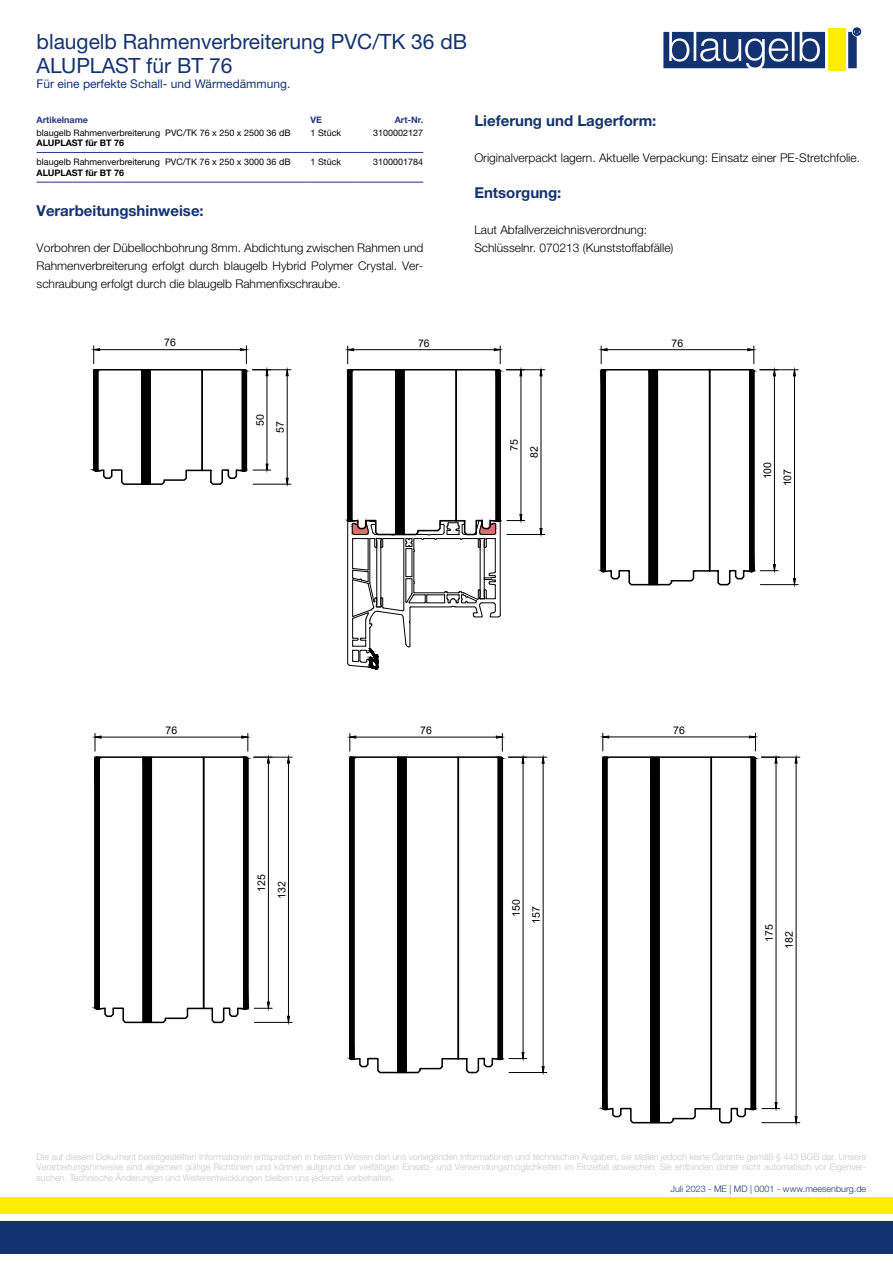
<style>
.page{position:relative;width:893px;height:1263px;background:#fff}
.page>*{position:absolute;margin:0;border:0;box-sizing:border-box;transform-origin:0 0}
.t1{font:21px/24px "Helvetica Neue World 55 Roman";color:#133370}
.t2{font:700 15px "Helvetica Neue World 75";color:#133370}
.t3{font:12px/18px "Helvetica Neue World 45 Lt";color:#000;text-align:justify}
.t4{font:12px "Helvetica Neue World 55 Roman";color:#133370}
.t5{font:10.5px/20.1px "Arial";color:#000}
.t6{font:9px/10.8px "Helvetica Neue World 45 Lt";color:#c6c6c6;text-align:justify}
.t7{font:9px "Helvetica Neue World 55 Roman";color:#000}
.t8{font:9px "Helvetica Neue World 45 Lt";color:#133370}
.t9{font:700 9px "Helvetica Neue World 75";color:#000}
.t10{font:700 9px "Helvetica Neue World 75";color:#283583}
</style>
<div class="page">
<div style="left:0;top:1222px;width:893px;height:32px;background:#133370"></div>
<div style="left:0;top:1197px;width:893px;height:17px;background:#ffed00"></div>
<svg style="left:663px;top:28px;width:198px;height:40px"></svg>
<div style="left:828px;top:29px;width:17px;height:42px;background:#ffed00"></div>
<hr style="left:37px;top:152px;width:273px;height:1px;background:#283583">
<hr style="left:358px;top:152px;width:65px;height:1px;background:#283583">
<hr style="left:37px;top:182px;width:273px;height:1px;background:#283583">
<hr style="left:311px;top:182px;width:47px;height:1px;background:#283583">
<hr style="left:358px;top:182px;width:65px;height:1px;background:#283583">
<hr style="left:311px;top:152px;width:47px;height:1px;background:#283583">
<hr style="left:252px;top:369px;width:39px;height:1px;background:#000">
<hr style="left:253px;top:484px;width:38px;height:1px;background:#000">
<hr style="left:287px;top:376px;width:1px;height:102px;background:#000">
<svg style="left:285px;top:369px;width:4px;height:7px"></svg>
<svg style="left:285px;top:477px;width:4px;height:8px"></svg>
<svg style="left:92px;top:346px;width:179px;height:139px"></svg>
<div style="left:141px;top:369px;width:10px;height:116px;border:2px solid #000"></div>
<hr style="left:506px;top:369px;width:39px;height:1px;background:#000">
<hr style="left:507px;top:534px;width:38px;height:1px;background:#000">
<hr style="left:541px;top:376px;width:1px;height:152px;background:#000">
<svg style="left:539px;top:369px;width:4px;height:8px"></svg>
<svg style="left:539px;top:528px;width:4px;height:6px"></svg>
<svg style="left:346px;top:346px;width:179px;height:324px"></svg>
<div style="left:395px;top:369px;width:10px;height:166px;border:2px solid #000"></div>
<hr style="left:760px;top:369px;width:38px;height:1px;background:#000">
<hr style="left:760px;top:584px;width:38px;height:1px;background:#000">
<hr style="left:794px;top:376px;width:1px;height:203px;background:#000">
<svg style="left:793px;top:369px;width:3px;height:8px"></svg>
<svg style="left:793px;top:578px;width:3px;height:7px"></svg>
<svg style="left:600px;top:346px;width:178px;height:240px"></svg>
<div style="left:648px;top:369px;width:10px;height:216px;border:2px solid #000"></div>
<hr style="left:254px;top:757px;width:38px;height:1px;background:#000">
<hr style="left:254px;top:1022px;width:38px;height:1px;background:#000">
<hr style="left:288px;top:763px;width:1px;height:253px;background:#000">
<svg style="left:287px;top:756px;width:3px;height:8px"></svg>
<svg style="left:287px;top:1015px;width:3px;height:8px"></svg>
<svg style="left:93px;top:733px;width:179px;height:291px"></svg>
<div style="left:143px;top:756px;width:9px;height:267px;border:2px solid #000"></div>
<hr style="left:761px;top:757px;width:39px;height:1px;background:#000">
<hr style="left:762px;top:1122px;width:38px;height:1px;background:#000">
<hr style="left:796px;top:763px;width:1px;height:353px;background:#000">
<svg style="left:794px;top:756px;width:4px;height:8px"></svg>
<svg style="left:794px;top:1116px;width:4px;height:7px"></svg>
<svg style="left:601px;top:733px;width:179px;height:391px"></svg>
<div style="left:650px;top:756px;width:10px;height:367px;border:2px solid #000"></div>
<hr style="left:508px;top:757px;width:39px;height:1px;background:#000">
<hr style="left:509px;top:1072px;width:38px;height:1px;background:#000">
<hr style="left:543px;top:763px;width:1px;height:303px;background:#000">
<svg style="left:541px;top:756px;width:4px;height:8px"></svg>
<svg style="left:541px;top:1066px;width:4px;height:6px"></svg>
<svg style="left:348px;top:733px;width:179px;height:341px"></svg>
<div style="left:397px;top:756px;width:10px;height:317px;border:2px solid #000"></div>
<h1 class="t1" style="left:37px;top:30px;width:432px">blaugelb Rahmenverbreiterung PVC/TK 36 dB<br>ALUPLAST für BT 76</h1>
<h3 class="t4" style="left:37px;top:77px;width:255px">Für eine perfekte Schall- und Wärmedämmung.</h3>
<p class="t10" style="left:37px;top:115px;width:53px">Artikelname</p>
<p class="t10" style="left:311px;top:115px;width:13px">VE</p>
<p class="t10" style="left:395px;top:115px;width:30px">Art-Nr.</p>
<p class="t7" style="left:37px;top:127px;width:255px">blaugelb Rahmenverbreiterung PVC/TK 76 x 250 x 2500 36 dB</p>
<p class="t9" style="left:37px;top:138px;width:89px">ALUPLAST für BT 76</p>
<p class="t7" style="left:311px;top:127px;width:32px">1 Stück</p>
<p class="t7" style="left:373px;top:127px;width:52px">3100002127</p>
<p class="t7" style="left:37px;top:157px;width:255px">blaugelb Rahmenverbreiterung PVC/TK 76 x 250 x 3000 36 dB</p>
<p class="t9" style="left:37px;top:168px;width:89px">ALUPLAST für BT 76</p>
<p class="t7" style="left:310px;top:157px;width:32px">1 Stück</p>
<p class="t7" style="left:373px;top:157px;width:52px">3100001784</p>
<h2 class="t2" style="left:37px;top:202px;width:169px">Verarbeitungshinweise:</h2>
<h3 class="t3" style="left:37px;top:239px;width:388px">Vorbohren der Dübellochbohrung 8mm. Abdichtung zwischen Rahmen und Rahmenverbreiterung erfolgt durch blaugelb Hybrid Polymer Crystal. Ver&shy;schraubung erfolgt durch die blaugelb Rahmenfixschraube.</h3>
<h2 class="t2" style="left:474px;top:112px;width:184px">Lieferung und Lagerform:</h2>
<h3 class="t3" style="left:474px;top:149px;width:387px">Originalverpackt lagern. Aktuelle Verpackung: Einsatz einer PE-Stretchfolie.</h3>
<h2 class="t2" style="left:474px;top:184px;width:89px">Entsorgung:</h2>
<h3 class="t3" style="left:474px;top:221px;width:201px">Laut Abfallverzeichnisverordnung:<br>Schlüsselnr. 070213 (Kunststoffabfälle)</h3>
<p class="t5" style="left:164px;top:333px;width:13px">76</p>
<p class="t5" style="left:418px;top:333px;width:13px">76</p>
<p class="t5" style="left:672px;top:333px;width:13px">76</p>
<p class="t5" style="left:250px;top:433px;width:20px;text-indent:7px;rotate:-90deg">50<br>57</p>
<p class="t5" style="left:504px;top:458px;width:20px;text-indent:7px;rotate:-90deg">75<br>82</p>
<p class="t5" style="left:757px;top:486px;width:26px;text-indent:7px;rotate:-90deg">100<br>107</p>
<p class="t5" style="left:166px;top:720px;width:13px">76</p>
<p class="t5" style="left:251px;top:899px;width:26px;text-indent:7px;rotate:-90deg">125<br>132</p>
<p class="t5" style="left:420px;top:720px;width:13px">76</p>
<p class="t5" style="left:506px;top:924px;width:26px;text-indent:7px;rotate:-90deg">150<br>157</p>
<p class="t5" style="left:673px;top:720px;width:13px">76</p>
<p class="t5" style="left:759px;top:949px;width:26px;text-indent:7px;rotate:-90deg">175<br>182</p>
<p class="t6" style="left:37px;top:1151px;width:831px">Die auf diesem Dokument bereitgestellten Informationen entsprechen in bestem Wissen den uns vorliegenden Informationen und technischen Angaben, sie stellen jedoch keine Garantie gemäß § 443 BGB dar. Unsere Verarbeitungshinweise sind allgemein gültige Richtlinien und können aufgrund der vielfältigen Einsatz- und Verwendungsmöglichkeiten im Einzelfall abweichen. Sie entbinden daher nicht automatisch vor Eigenver&shy;suchen. Technische Änderungen und Weiterentwicklungen bleiben uns jederzeit vorbehalten.</p>
<p class="t8" style="left:670px;top:1183px;width:197px">Juli 2023 - ME | MD | 0001 - www.meesenburg.de</p>
</div>
